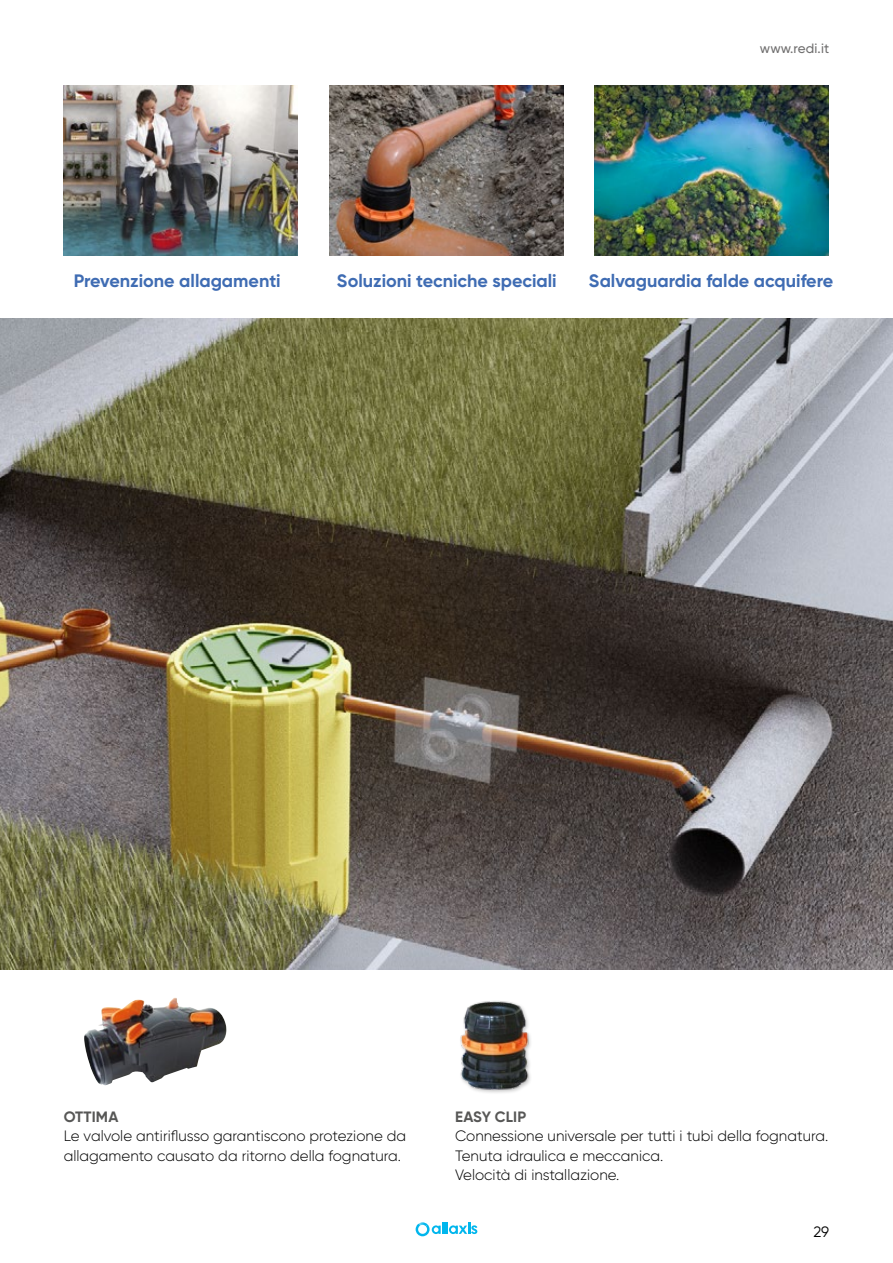
<style>
.page{position:relative;width:893px;height:1263px;background:#fff}
.page>*{position:absolute;margin:0;border:0;box-sizing:border-box;transform-origin:0 0}
.t1{font:700 18px "Gilroy";color:#3f6cb3}
.t2{font:300 15px/19.5px "Gilroy";color:#000}
.t3{font:700 15px "Gilroy";letter-spacing:.01em;color:#575756}
.t4{font:15px "Gilroy";color:#000}
.t5{font:500 13.5px "Gilroy";letter-spacing:.01em;color:#706f6f}
</style>
<div class="page">
<svg style="left:416px;top:1222px;width:61px;height:14px"></svg>
<img style="left:594px;top:85px;width:234px;height:170px">
<img style="left:64px;top:85px;width:234px;height:170px">
<img style="left:330px;top:85px;width:233px;height:170px">
<img style="left:460px;top:1001px;width:71px;height:92px">
<img style="left:84px;top:998px;width:90px;height:87px">
<img style="left:0;top:319px;width:893px;height:650px">
<p class="t5" style="left:760px;top:40px;width:71px">www.redi.it</p>
<p class="t1" style="left:74px;top:269px;width:208px">Prevenzione allagamenti</p>
<p class="t1" style="left:337px;top:269px;width:221px">Soluzioni tecniche speciali</p>
<p class="t1" style="left:589px;top:269px;width:246px">Salvaguardia falde acquifere</p>
<p class="t3" style="left:64px;top:1107px;width:56px">OTTIMA</p>
<p class="t2" style="left:64px;top:1126px;width:344px">Le valvole antiriflusso garantiscono protezione da allagamento causato da ritorno della fognatura.</p>
<p class="t3" style="left:455px;top:1107px;width:73px">EASY CLIP</p>
<p class="t2" style="left:455px;top:1126px;width:375px">Connessione universale per tutti i tubi della fognatura.<br>Tenuta idraulica e meccanica.<br>Velocità di installazione.</p>
<p class="t4" style="left:813px;top:1223px;width:17px">29</p>
</div>
